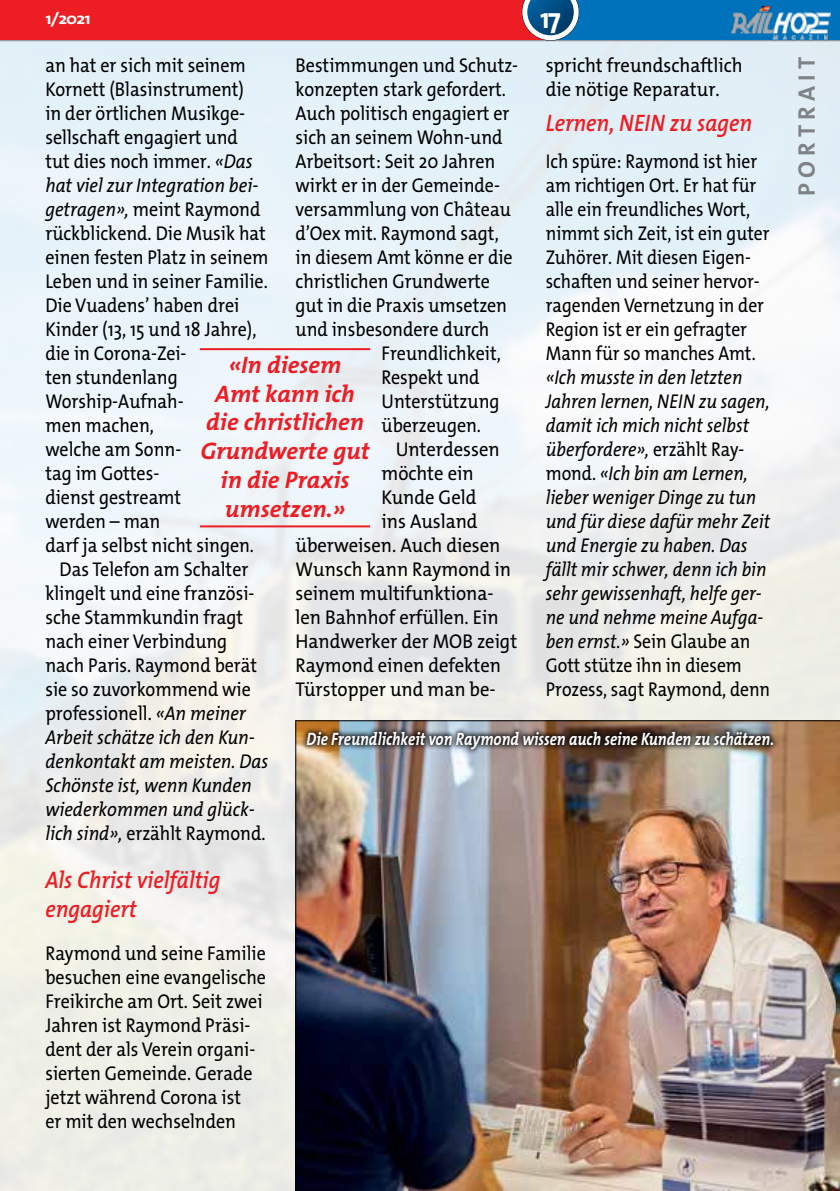
<style>
.page{position:relative;width:840px;height:1191px;background:#fff}
.page>*{position:absolute;margin:0;border:0;box-sizing:border-box;transform-origin:0 0}
.t1{font:700 28.4px "The Mix Os F";color:#fff}
.t2{font:italic 700 24px/28.8px "The Mix Os F";color:#ed1d24;text-align:center}
.t3{font:italic 600 24px/28.8px "The Mix Os F";color:#ed1d24;scale:.9 1}
.t4{font:700 24px "The Mix Os F";letter-spacing:.22em;color:#808285}
.t5{font:20px/24px "The Mix Os F";color:#000;scale:.9 1}
.t6{font:italic 20px/24px "The Mix Os F";color:#000;scale:.88 1}
.t7{font:20px/24px "The Mix Os F";color:#000;scale:.93 1}
.t8{font:20px/24px "The Mix Os F";color:#000;scale:.88 1}
.t9{font:italic 20px "The Mix Os F";color:#000;scale:.9 1}
.t10{font:italic 700 18px "The Mix Os F";color:#fff;scale:.83 1}
.t11{font:700 16px "The Mix Os F";color:#fff;scale:1.15 1}
.s1{font-style:normal}
.s2{font-style:italic}
</style>
<div class="page">
<svg style="left:0;top:41px;width:1px;height:535px"></svg>
<img style="left:295px;top:720px;width:544px;height:471px">
<hr style="left:200px;top:348px;width:170px;height:2px;background:#ed1d24">
<hr style="left:200px;top:525px;width:170px;height:2px;background:#ed1d24">
<div style="left:301px;top:726px;width:478px;height:29px;background:#000;opacity:.75"></div>
<hr style="left:0;top:40px;width:839px;height:1px;background:#808285">
<div style="left:0;top:0;width:839px;height:40px;background:#ed1d24"></div>
<div style="left:549px;top:0;width:290px;height:40px;background:#0072bc"></div>
<svg style="left:521px;top:0;width:57px;height:41px;background:#517196"></svg>
<img style="left:731px;top:6px;width:98px;height:35px">
<p class="t11" style="left:45px;top:8px;width:41px">1/2021</p>
<h1 class="t1" style="left:540px;top:0;width:22px">17</h1>
<p class="t7" style="left:545px;top:53px;width:213px">spricht freundschaftlich die nötige Reparatur.</p>
<p class="t3" style="left:545px;top:108px;width:231px">Lernen, NEIN zu sagen</p>
<p class="t8" style="left:545px;top:149px;width:256px">Ich spüre: Raymond ist hier am richtigen Ort. Er hat für alle ein freundliches Wort, nimmt sich Zeit, ist ein guter<br>Zuhörer. Mit diesen Eigen&shy;schaften und seiner hervor&shy;ragenden Vernetzung in der<br>Region ist er ein gefragter<br>Mann für so manches Amt.</p>
<p class="t6" style="left:545px;top:365px;width:256px">«Ich musste in den letzten<br>Jahren lernen, NEIN zu sagen, damit ich mich nicht selbst überfordere», <span class="s1">erzählt Ray&shy;mond.</span> «Ich bin am Lernen, lieber weniger Dinge zu tun und für diese dafür mehr Zeit und Energie zu haben. Das fällt mir schwer, denn ich bin sehr gewissenhaft, helfe ger&shy;ne und nehme meine Aufga&shy;ben ernst.» <span class="s1">Sein Glaube an<br>Gott stütze ihn in diesem<br>Prozess, sagt Raymond, denn</span></p>
<p class="t5" style="left:45px;top:53px;width:224px">an hat er sich mit seinem</p>
<p class="t5" style="left:45px;top:77px;width:222px">Kornett (Blasinstrument)</p>
<p class="t5" style="left:45px;top:101px;width:223px">in der örtlichen Musikge-</p>
<p class="t5" style="left:45px;top:125px;width:215px">sellschaft engagiert und</p>
<p class="t5" style="left:45px;top:149px;width:231px">tut dies noch immer. <span class="s2">«Das</span></p>
<p class="t9" style="left:45px;top:173px;width:238px">hat viel zur Integration bei-</p>
<p class="t5" style="left:45px;top:197px;width:240px"><span class="s2">getragen»,</span> meint Raymond</p>
<p class="t5" style="left:45px;top:221px;width:246px">rückblickend. Die Musik hat</p>
<p class="t5" style="left:45px;top:245px;width:249px">einen festen Platz in seinem</p>
<p class="t5" style="left:45px;top:269px;width:248px">Leben und in seiner Familie.</p>
<p class="t5" style="left:45px;top:293px;width:217px">Die Vuadens’ haben drei</p>
<p class="t5" style="left:45px;top:317px;width:236px">Kinder (13, 15 und 18 Jahre),</p>
<p class="t5" style="left:45px;top:341px;width:158px">die in Corona-Zei-</p>
<p class="t5" style="left:45px;top:365px;width:148px">ten stundenlang</p>
<p class="t5" style="left:45px;top:389px;width:155px">Worship-Aufnah-</p>
<p class="t5" style="left:45px;top:413px;width:122px">men machen,</p>
<p class="t5" style="left:45px;top:437px;width:152px">welche am Sonn-</p>
<p class="t5" style="left:45px;top:461px;width:128px">tag im Gottes-</p>
<p class="t5" style="left:45px;top:485px;width:152px">dienst gestreamt</p>
<p class="t5" style="left:45px;top:509px;width:129px">werden – man</p>
<p class="t5" style="left:45px;top:533px;width:233px">darf ja selbst nicht singen.</p>
<p class="t5" style="left:60px;top:557px;width:211px">Das Telefon am Schalter</p>
<p class="t5" style="left:45px;top:581px;width:233px">klingelt und eine französi-</p>
<p class="t5" style="left:45px;top:605px;width:221px">sche Stammkundin fragt</p>
<p class="t5" style="left:45px;top:629px;width:203px">nach einer Verbindung</p>
<p class="t5" style="left:45px;top:653px;width:237px">nach Paris. Raymond berät</p>
<p class="t5" style="left:45px;top:677px;width:230px">sie so zuvorkommend wie</p>
<p class="t5" style="left:45px;top:701px;width:224px">professionell. <span class="s2">«An meiner</span></p>
<p class="t9" style="left:45px;top:725px;width:234px">Arbeit schätze ich den Kun-</p>
<p class="t9" style="left:45px;top:749px;width:249px">denkontakt am meisten. Das</p>
<p class="t9" style="left:45px;top:773px;width:231px">Schönste ist, wenn Kunden</p>
<p class="t9" style="left:45px;top:797px;width:234px">wiederkommen und glück-</p>
<p class="t5" style="left:45px;top:821px;width:246px"><span class="s2">lich sind»,</span> erzählt Raymond.</p>
<p class="t3" style="left:45px;top:866px;width:196px">Als Christ vielfältig engagiert</p>
<p class="t5" style="left:45px;top:941px;width:246px">Raymond und seine Familie besuchen eine evangelische<br>Freikirche am Ort. Seit zwei<br>Jahren ist Raymond Präsi&shy;dent der als Verein organi&shy;sierten Gemeinde. Gerade jetzt während Corona ist<br>er mit den wechselnden</p>
<p class="t5" style="left:295px;top:53px;width:248px">Bestimmungen und Schutz-</p>
<p class="t5" style="left:295px;top:77px;width:235px">konzepten stark gefordert.</p>
<p class="t5" style="left:295px;top:101px;width:239px">Auch politisch engagiert er</p>
<p class="t5" style="left:295px;top:125px;width:231px">sich an seinem Wohn-und</p>
<p class="t5" style="left:295px;top:149px;width:223px">Arbeitsort: Seit 20 Jahren</p>
<p class="t5" style="left:295px;top:173px;width:228px">wirkt er in der Gemeinde-</p>
<p class="t5" style="left:295px;top:197px;width:240px">versammlung von Château</p>
<p class="t5" style="left:295px;top:221px;width:227px">d’Oex mit. Raymond sagt,</p>
<p class="t5" style="left:295px;top:245px;width:243px">in diesem Amt könne er die</p>
<p class="t5" style="left:295px;top:269px;width:217px">christlichen Grundwerte</p>
<p class="t5" style="left:295px;top:293px;width:236px">gut in die Praxis umsetzen</p>
<p class="t5" style="left:295px;top:317px;width:217px">und insbesondere durch</p>
<p class="t5" style="left:381px;top:341px;width:134px">Freundlichkeit,</p>
<p class="t5" style="left:381px;top:365px;width:110px">Respekt und</p>
<p class="t5" style="left:381px;top:389px;width:132px">Unterstützung</p>
<p class="t5" style="left:381px;top:413px;width:112px">überzeugen.</p>
<p class="t7" style="left:395px;top:437px;width:113px">Unterdessen</p>
<p class="t7" style="left:381px;top:461px;width:101px">möchte ein</p>
<p class="t7" style="left:381px;top:485px;width:104px">Kunde Geld</p>
<p class="t7" style="left:381px;top:509px;width:105px">ins Ausland</p>
<p class="t7" style="left:295px;top:533px;width:221px">überweisen. Auch diesen</p>
<p class="t7" style="left:295px;top:557px;width:233px">Wunsch kann Raymond in</p>
<p class="t7" style="left:295px;top:581px;width:214px">seinem multifunktiona-</p>
<p class="t7" style="left:295px;top:605px;width:220px">len Bahnhof erfüllen. Ein</p>
<p class="t7" style="left:295px;top:629px;width:240px">Handwerker der MOB zeigt</p>
<p class="t7" style="left:295px;top:653px;width:222px">Raymond einen defekten</p>
<p class="t7" style="left:295px;top:677px;width:217px">Türstopper und man be-</p>
<p class="t2" style="left:200px;top:350px;width:171px">«In diesem<br>Amt kann ich die christlichen<br>Grundwerte gut in die Praxis umsetzen.»</p>
<p class="t10" style="left:306px;top:727px;width:564px">Die Freundlichkeit von Raymond wissen auch seine Kunden zu schätzen.</p>
<p class="t4" style="left:790px;top:196px;width:140px;rotate:-90deg">PORTRAIT</p>
</div>
